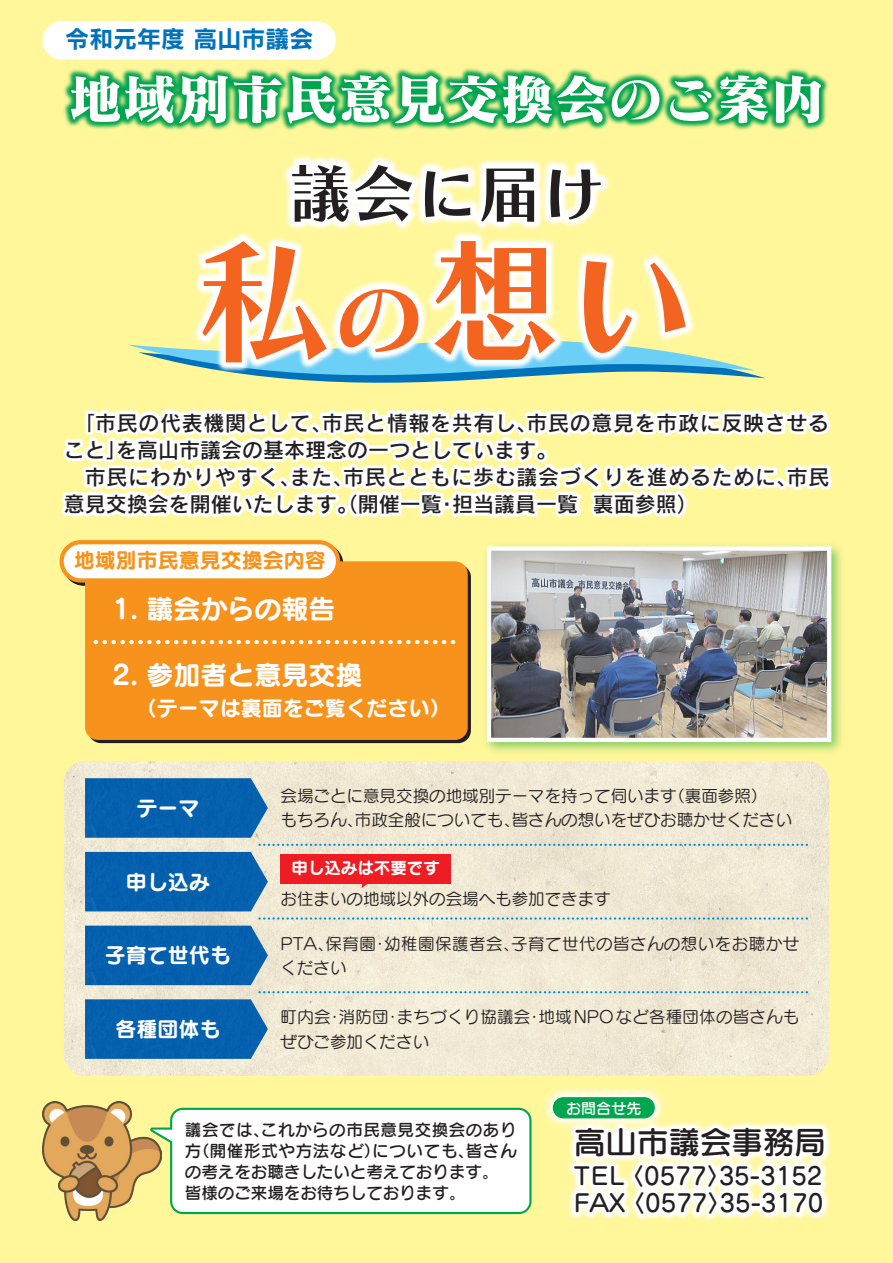
<style>
.page{position:relative;width:893px;height:1263px;background:#fff79a}
.page>*{position:absolute;margin:0;border:0;box-sizing:border-box;transform-origin:0 0}
.t1{font:135px "Chiaro Std B";color:#f36421}
.t2{font:63px "Chiaro Std B";color:#231f20}
.t3{font:54px "Matisse Pro EB";color:#fff}
.t4{font:31.5px "Seurat Pro DB";color:#231f20}
.t5{font:27px "Seurat Pro B";color:#fff}
.t6{font:24px/27px "Seurat Pro DB";color:#231f20}
.t7{font:24px "Rodin Pro B";color:#0072bc}
.t8{font:21px/27px "Rodin Pro DB";letter-spacing:.03em;color:#231f20}
.t9{font:21px "Seurat Pro B";color:#fff}
.t10{font:21px "Seurat Pro B";color:#f7931d}
.t11{font:16.5px/24px "Seurat Pro M";color:#231f20}
.t12{font:16.5px/21px "Seurat Pro DB";color:#231f20}
.t13{font:16.5px/24px "Seurat Pro M";letter-spacing:.03em;color:#231f20}
.t14{font:16.5px "Seurat Pro B";color:#fff}
.t15{font:15px "Seurat Pro DB";color:#fff}
.s1{font-size:96px}
</style>
<div class="page">
<div style="left:88px;top:564px;width:383px;height:179px;background:#231f20;border-radius:13px"></div>
<div style="left:170px;top:1108px;width:361px;height:106px;border:4px solid #00a54f;border-radius:11px"></div>
<img style="left:64px;top:761px;width:765px;height:315px">
<div style="left:172px;top:1110px;width:357px;height:102px;background:#fff;border-radius:11px"></div>
<svg style="left:162px;top:1125px;width:11px;height:22px"></svg>
<div style="left:85px;top:561px;width:383px;height:179px;background:#f7931d;border-radius:13px"></div>
<div style="left:60px;top:540px;width:280px;height:43px;border:9px solid #f7931d;border-radius:17px"></div>
<div style="left:64px;top:544px;width:272px;height:34px;background:#fff;border-radius:17px"></div>
<svg style="left:96px;top:640px;width:360px;height:4px"></svg>
<svg style="left:259px;top:844px;width:549px;height:2px"></svg>
<svg style="left:259px;top:917px;width:549px;height:2px"></svg>
<svg style="left:259px;top:991px;width:549px;height:2px"></svg>
<img style="left:85px;top:778px;width:183px;height:60px">
<div style="left:85px;top:852px;width:183px;height:59px;background:#0560ae"></div>
<div style="left:85px;top:926px;width:183px;height:59px;background:#0560ae"></div>
<img style="left:85px;top:999px;width:183px;height:60px">
<div style="left:281px;top:854px;width:170px;height:30px;background:#ee1d23"></div>
<svg style="left:361px;top:884px;width:9px;height:4px"></svg>
<img style="left:43px;top:1101px;width:119px;height:119px">
<img style="left:478px;top:575px;width:364px;height:215px">
<img style="left:492px;top:575px;width:334px;height:162px">
<div style="left:487px;top:546px;width:344px;height:196px;border:4px solid #fff"></div>
<img style="left:512px;top:1065px;width:319px;height:156px">
<img style="left:135px;top:190px;width:559px;height:163px">
<img style="left:59px;top:353px;width:783px;height:222px">
<img style="left:42px;top:21px;width:787px;height:169px">
<p class="t7" style="left:65px;top:23px;width:250px">令和元年度 高山市議会</p>
<h3 class="t3" style="left:68px;top:63px;width:757px">地域別市民意見交換会のご案内</h3>
<h2 class="t2" style="left:289px;top:154px;width:316px">議会に届け</h2>
<h1 class="t1" style="left:196px;top:217px;width:502px">私<span class="s1">の</span>想い</h1>
<p class="t8" style="left:64px;top:409px;width:767px">　「市民の代表機関として、市民と情報を共有し、市民の意見を市政に反映させること」を高山市議会の基本理念の一つとしています。<br>　市民にわかりやすく、また、市民とともに歩む議会づくりを進めるために、市民意見交換会を開催いたします。（開催一覧・担当議員一覧 裏面参照）</p>
<p class="t10" style="left:74px;top:546px;width:253px">地域別市民意見交換会内容</p>
<p class="t5" style="left:112px;top:590px;width:225px">1. 議会からの報告</p>
<p class="t5" style="left:112px;top:656px;width:252px">2. 参加者と意見交換</p>
<p class="t9" style="left:136px;top:693px;width:317px">（テーマは裏面をご覧ください）</p>
<p class="t9" style="left:136px;top:793px;width:64px">テーマ</p>
<p class="t9" style="left:126px;top:867px;width:85px">申し込み</p>
<p class="t9" style="left:105px;top:941px;width:128px">子育て世代も</p>
<p class="t9" style="left:115px;top:1014px;width:107px">各種団体も</p>
<p class="t11" style="left:281px;top:784px;width:513px">会場ごとに意見交換の地域別テーマを持って伺います（裏面参照）<br>もちろん、市政全般についても、皆さんの想いをぜひお聴かせください</p>
<p class="t14" style="left:291px;top:857px;width:150px">申し込みは不要です</p>
<p class="t11" style="left:281px;top:886px;width:332px">お住まいの地域以外の会場へも参加できます</p>
<p class="t13" style="left:281px;top:931px;width:520px">PTA、保育園・幼稚園保護者会、子育て世代の皆さんの想いをお聴かせください</p>
<p class="t11" style="left:281px;top:1005px;width:520px">町内会・消防団・まちづくり協議会・地域NPOなど各種団体の皆さんもぜひご参加ください</p>
<p class="t15" style="left:566px;top:1098px;width:76px">お問合せ先</p>
<p class="t12" style="left:185px;top:1118px;width:333px">議会では、これからの市民意見交換会のあり方（開催形式や方法など）についても、皆さんの考えをお聴きしたいと考えております。皆様のご来場をお待ちしております。</p>
<h3 class="t4" style="left:574px;top:1122px;width:253px">高山市議会事務局</h3>
<p class="t6" style="left:574px;top:1162px;width:251px">TEL 〈0577〉35-3152<br>FAX 〈0577〉35-3170</p>
</div>
